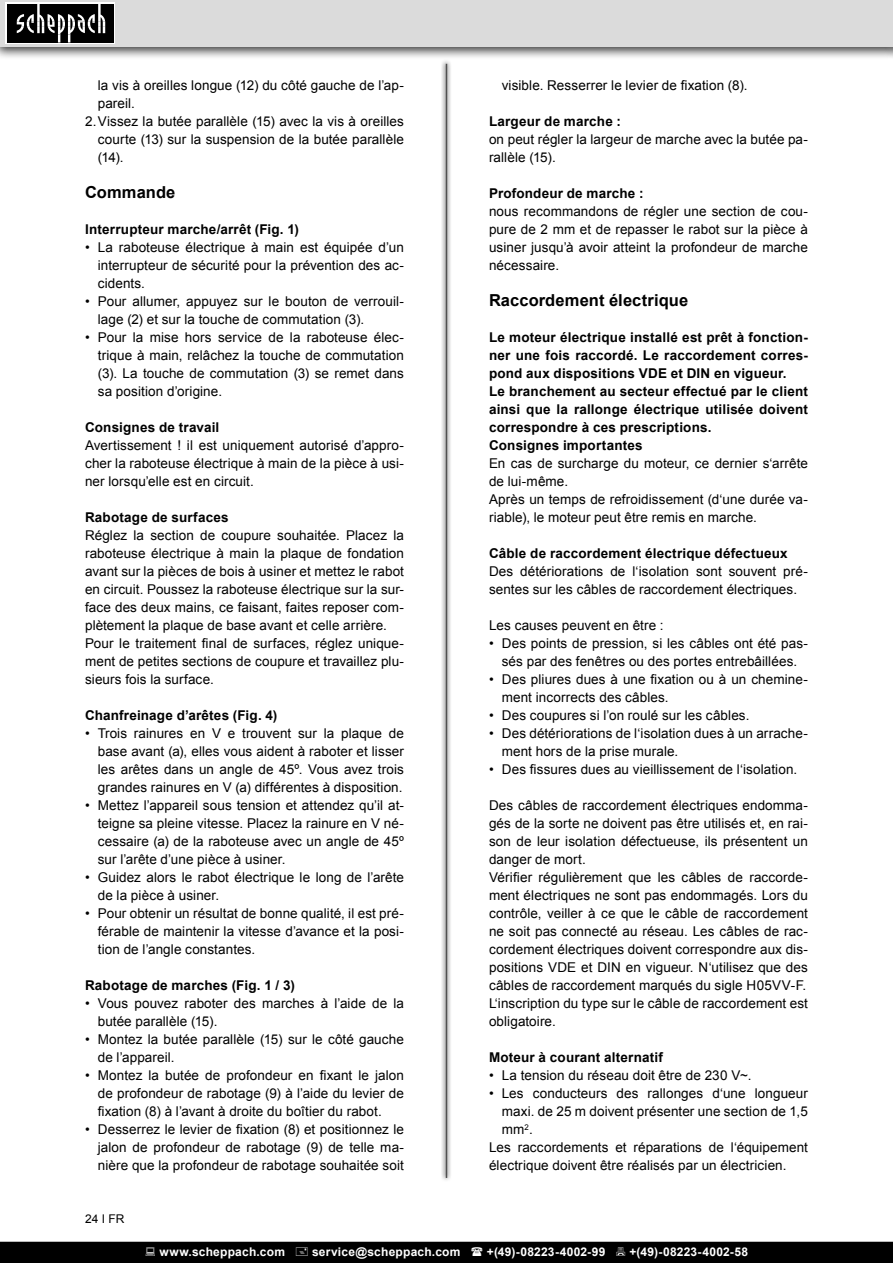
<style>
.page{position:relative;width:893px;height:1263px;background:#fff}
.page>*{position:absolute;margin:0;border:0;box-sizing:border-box;transform-origin:0 0}
.Kapitel{font:700 16.5px "Arial";letter-spacing:.005em;color:#000}
.Grundtext_fett{font:700 16.5px "Arial";letter-spacing:.005em;color:#000}
.Grundtext{font:13.5px/18px "Arial";letter-spacing:.005em;color:#000}
.Grundtext_fett-2{font:13.5px/18px "Arial";letter-spacing:.005em;color:#000;text-align:justify}
.Grundtext_Bolt{font:700 13.5px/18px "Arial";letter-spacing:.015em;color:#000;text-align:justify}
.Grundtext_fett-3{font:700 13.5px "Arial";letter-spacing:.015em;color:#000}
.t1{font:700 12px "Arial";letter-spacing:.02em;color:#fff}
.t2{font:12px "Arial";color:#000}
</style>
<div class="page">
<div style="left:1px;top:1242px;width:891px;height:20px;background:#000"></div>
<div style="left:0;top:1242px;width:893px;height:21px;border:2px solid #000"></div>
<div style="left:0;top:0;width:893px;height:60px;background:#000;opacity:.75"></div>
<div style="left:0;top:0;width:893px;height:46px;background:#dbdbdb"></div>
<div style="left:884px;top:0;width:9px;height:60px;background:#000;opacity:.75"></div>
<div style="left:793px;top:0;width:100px;height:46px;background:#dbdbdb"></div>
<div style="left:5px;top:2px;width:110px;height:42px;background:linear-gradient(to bottom,#000,#000)"></div>
<div style="left:7px;top:4px;width:106px;height:39px;background:#000"></div>
<svg style="left:17px;top:4px;width:88px;height:39px"></svg>
<svg style="left:441px;top:59px;width:11px;height:1121px"></svg>
<hr style="left:446px;top:64px;width:1px;height:1114px;background:#505050">
<p class="Grundtext" style="left:98px;top:76px;width:308px">la vis à oreilles longue (12) du côté gauche de l’ap&shy;pareil.</p>
<p class="Grundtext" style="left:98px;top:112px;width:308px;text-align:justify;text-indent:-13px">2.Vissez la butée parallèle (15) avec la vis à oreilles courte (13) sur la suspension de la butée parallèle (14).</p>
<p class="Grundtext_fett" style="left:85px;top:181px;width:92px">Commande</p>
<p class="Grundtext_fett-3" style="left:85px;top:220px;width:215px">Interrupteur marche/arrêt (Fig. 1)</p>
<p class="Grundtext" style="left:98px;top:238px;width:308px;text-align:justify;text-indent:-13px">• La raboteuse électrique à main est équipée d’un interrupteur de sécurité pour la prévention des ac&shy;cidents.</p>
<p class="Grundtext" style="left:98px;top:292px;width:308px;text-indent:-13px">• Pour allumer, appuyez sur le bouton de verrouil&shy;lage (2) et sur la touche de commutation (3).</p>
<p class="Grundtext" style="left:98px;top:328px;width:308px;text-align:justify;text-indent:-13px">• Pour la mise hors service de la raboteuse élec&shy;trique à main, relâchez la touche de commutation (3). La touche de commutation (3) se remet dans sa position d’origine.</p>
<p class="Grundtext_fett-3" style="left:85px;top:418px;width:136px">Consignes de travail</p>
<p class="Grundtext_fett-2" style="left:85px;top:436px;width:320px">Avertissement ! il est uniquement autorisé d’appro&shy;cher la raboteuse électrique à main de la pièce à usi&shy;ner lorsqu’elle est en circuit.</p>
<p class="Grundtext_fett-3" style="left:85px;top:508px;width:145px">Rabotage de surfaces</p>
<p class="Grundtext_fett-2" style="left:85px;top:526px;width:320px">Réglez la section de coupure souhaitée. Placez la raboteuse électrique à main la plaque de fondation avant sur la pièces de bois à usiner et mettez le rabot en circuit. Poussez la raboteuse électrique sur la sur&shy;face des deux mains, ce faisant, faites reposer com&shy;plètement la plaque de base avant et celle arrière.</p>
<p class="Grundtext_fett-2" style="left:85px;top:634px;width:320px">Pour le traitement final de surfaces, réglez unique&shy;ment de petites sections de coupure et travaillez plu&shy;sieurs fois la surface.</p>
<p class="Grundtext_fett-3" style="left:85px;top:706px;width:194px">Chanfreinage d’arêtes (Fig. 4)</p>
<p class="Grundtext" style="left:98px;top:724px;width:308px;text-align:justify;text-indent:-13px">• Trois rainures en V e trouvent sur la plaque de base avant (a), elles vous aident à raboter et lisser les arêtes dans un angle de 45º. Vous avez trois grandes rainures en V (a) différentes à disposition.</p>
<p class="Grundtext" style="left:98px;top:796px;width:308px;text-align:justify;text-indent:-13px">• Mettez l’appareil sous tension et attendez qu’il at&shy;teigne sa pleine vitesse. Placez la rainure en V né&shy;cessaire (a) de la raboteuse avec un angle de 45º sur l’arête d’une pièce à usiner.</p>
<p class="Grundtext" style="left:98px;top:868px;width:308px;text-indent:-13px">• Guidez alors le rabot électrique le long de l’arête de la pièce à usiner.</p>
<p class="Grundtext" style="left:98px;top:904px;width:308px;text-align:justify;text-indent:-13px">• Pour obtenir un résultat de bonne qualité, il est pré&shy;férable de maintenir la vitesse d’avance et la posi&shy;tion de l’angle constantes.</p>
<p class="Grundtext_fett-3" style="left:85px;top:976px;width:211px">Rabotage de marches (Fig. 1 / 3)</p>
<p class="Grundtext" style="left:98px;top:994px;width:308px;text-indent:-13px">• Vous pouvez raboter des marches à l’aide de la butée parallèle (15).</p>
<p class="Grundtext" style="left:98px;top:1030px;width:308px;text-indent:-13px">• Montez la butée parallèle (15) sur le côté gauche de l’appareil.</p>
<p class="Grundtext" style="left:98px;top:1066px;width:308px;text-align:justify;text-indent:-13px">• Montez la butée de profondeur en fixant le jalon de profondeur de rabotage (9) à l’aide du levier de fixation (8) à l’avant à droite du boîtier du rabot.</p>
<p class="Grundtext" style="left:98px;top:1120px;width:308px;text-align:justify;text-indent:-13px">• Desserrez le levier de fixation (8) et positionnez le jalon de profondeur de rabotage (9) de telle ma&shy;nière que la profondeur de rabotage souhaitée soit</p>
<p class="t2" style="left:85px;top:1211px;width:41px">24 І FR</p>
<p class="Grundtext" style="left:502px;top:76px;width:247px">visible. Resserrer le levier de fixation (8).</p>
<p class="Grundtext_fett-3" style="left:489px;top:112px;width:134px">Largeur de marche :</p>
<p class="Grundtext_fett-2" style="left:489px;top:130px;width:320px">on peut régler la largeur de marche avec la butée pa&shy;rallèle (15).</p>
<p class="Grundtext_fett-3" style="left:489px;top:184px;width:156px">Profondeur de marche :</p>
<p class="Grundtext_fett-2" style="left:489px;top:202px;width:320px">nous recommandons de régler une section de cou&shy;pure de 2 mm et de repasser le rabot sur la pièce à usiner jusqu’à avoir atteint la profondeur de marche nécessaire.</p>
<p class="Kapitel" style="left:489px;top:289px;width:201px">Raccordement électrique</p>
<p class="Grundtext_Bolt" style="left:489px;top:329px;width:320px">Le moteur électrique installé est prêt à fonction&shy;ner une fois raccordé. Le raccordement corres&shy;pond aux dispositions VDE et DIN en vigueur.</p>
<p class="Grundtext_Bolt" style="left:489px;top:383px;width:320px">Le branchement au secteur effectué par le client ainsi que la rallonge électrique utilisée doivent correspondre à ces prescriptions.</p>
<p class="Grundtext_Bolt" style="left:489px;top:437px;width:155px">Consignes importantes</p>
<p class="Grundtext" style="left:489px;top:454px;width:320px">En cas de surcharge du moteur, ce dernier s‘arrête de lui-même.</p>
<p class="Grundtext" style="left:489px;top:490px;width:320px">Après un temps de refroidissement (d‘une durée va&shy;riable), le moteur peut être remis en marche.</p>
<p class="Grundtext_Bolt" style="left:489px;top:545px;width:300px">Câble de raccordement électrique défectueux</p>
<p class="Grundtext" style="left:489px;top:562px;width:320px">Des détériorations de l‘isolation sont souvent pré&shy;sentes sur les câbles de raccordement électriques.</p>
<p class="Grundtext" style="left:489px;top:616px;width:176px">Les causes peuvent en être :</p>
<p class="Grundtext" style="left:489px;top:634px;width:320px;text-align:center">• Des points de pression, si les câbles ont été pas&shy;sés par des fenêtres ou des portes entrebâillées.</p>
<p class="Grundtext" style="left:502px;top:670px;width:308px;text-indent:-13px">• Des pliures dues à une fixation ou à un chemine&shy;ment incorrects des câbles.</p>
<p class="Grundtext" style="left:489px;top:706px;width:262px">• Des coupures si l’on roulé sur les câbles.</p>
<p class="Grundtext" style="left:502px;top:724px;width:308px;text-indent:-13px">• Des détériorations de l‘isolation dues à un arrache&shy;ment hors de la prise murale.</p>
<p class="Grundtext" style="left:489px;top:760px;width:310px">• Des fissures dues au vieillissement de l‘isolation.</p>
<p class="Grundtext" style="left:489px;top:796px;width:320px;text-align:justify">Des câbles de raccordement électriques endomma&shy;gés de la sorte ne doivent pas être utilisés et, en rai&shy;son de leur isolation défectueuse, ils présentent un danger de mort.</p>
<p class="Grundtext" style="left:489px;top:868px;width:320px;text-align:justify">Vérifier régulièrement que les câbles de raccorde&shy;ment électriques ne sont pas endommagés. Lors du contrôle, veiller à ce que le câble de raccordement ne soit pas connecté au réseau. Les câbles de rac&shy;cordement électriques doivent correspondre aux dis&shy;positions VDE et DIN en vigueur. N‘utilisez que des câbles de raccordement marqués du sigle H05VV-F.</p>
<p class="Grundtext" style="left:489px;top:994px;width:320px">L‘inscription du type sur le câble de raccordement est obligatoire.</p>
<p class="Grundtext_Bolt" style="left:489px;top:1049px;width:176px">Moteur à courant alternatif</p>
<p class="Grundtext" style="left:489px;top:1066px;width:264px">• La tension du réseau doit être de 230 V~.</p>
<p class="Grundtext" style="left:502px;top:1084px;width:308px;text-align:justify;text-indent:-13px">• Les conducteurs des rallonges d‘une longueur maxi. de 25 m doivent présenter une section de 1,5 mm<sup>2</sup>.</p>
<p class="Grundtext" style="left:489px;top:1138px;width:320px">Les raccordements et réparations de l‘équipement électrique doivent être réalisés par un électricien.</p>
<p class="t1" style="left:159px;top:1244px;width:127px">www.scheppach.com</p>
<p class="t1" style="left:312px;top:1244px;width:150px">service@scheppach.com</p>
<p class="t1" style="left:487px;top:1244px;width:120px">+(49)-08223-4002-99</p>
<p class="t1" style="left:629px;top:1244px;width:120px">+(49)-08223-4002-58</p>
</div>
